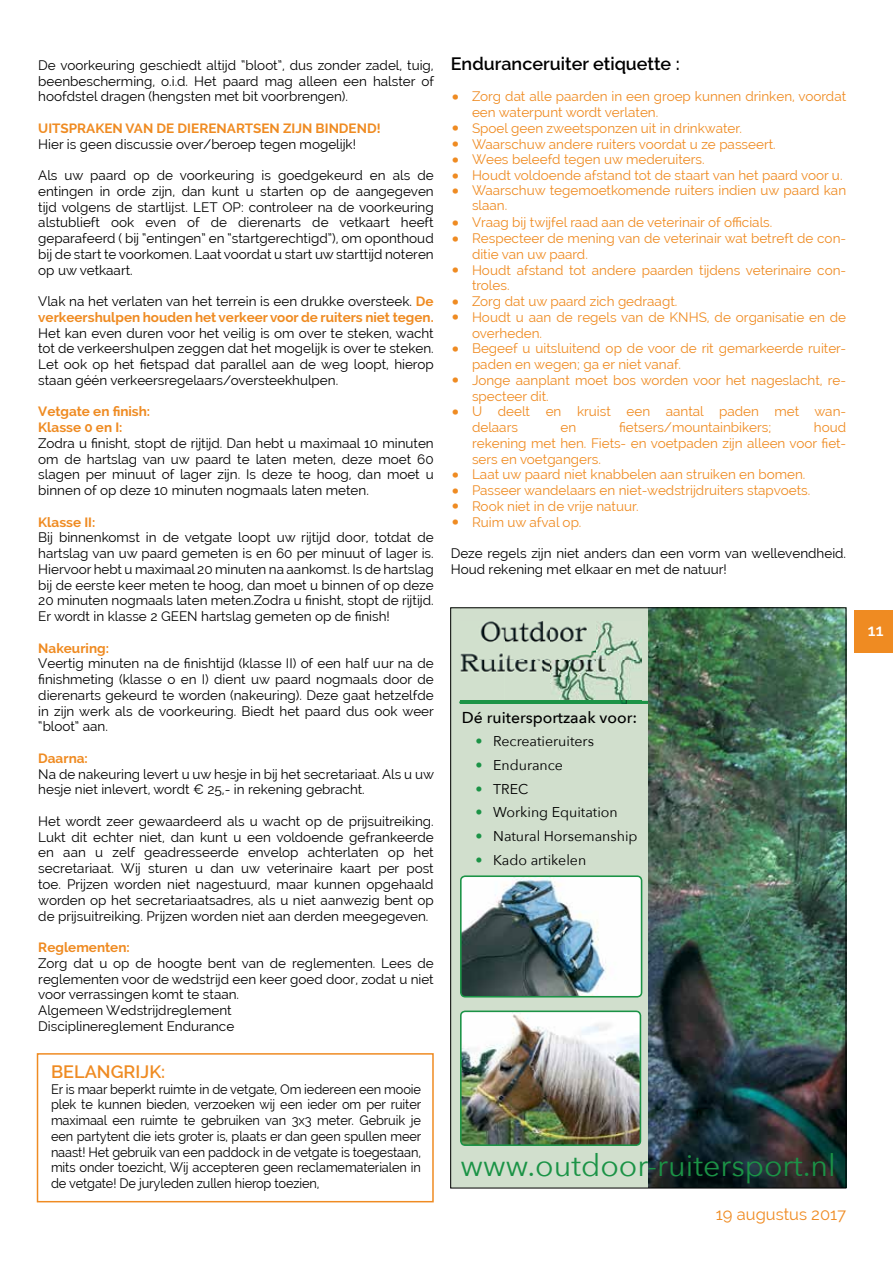
<style>
.page{position:relative;width:893px;height:1263px;background:#fff}
.page>*{position:absolute;margin:0;border:0;box-sizing:border-box;transform-origin:0 0}
.t1{font:30.3px "Avenir Next";color:#1b9346}
.t2{font:600 18px "Raleway";color:#000}
.t3{font:600 18px "Raleway";color:#ef8b22}
.t4{font:16.5px "Raleway";color:#ef8b22}
.t5{font:600 16.5px "Raleway";color:#fff}
.t6{font:500 15.75px "Avenir Next";color:#000}
.t7{font:14.1px "Avenir Next";color:#000}
.t8{font:13.5px/15.8px "Raleway";color:#000;text-align:justify}
.t9{font:13.5px/15.8px "Raleway";color:#ef8b22}
.t10{font:13.5px/15.8px "Raleway";color:#000;text-align:justify;scale:.95 1}
.t11{font:700 13.5px/15.8px "Raleway";color:#ef8b22}
.s1{font-weight:400;color:#000}
.s2{font-weight:700;font-size:25.5px}
.s3{color:#1b9346}
</style>
<div class="page">
<div style="left:854px;top:610px;width:39px;height:43px;background:#ef8b22"></div>
<div style="left:451px;top:608px;width:205px;height:580px;background:#d1dfcd"></div>
<img style="left:460px;top:875px;width:182px;height:122px">
<img style="left:460px;top:1010px;width:181px;height:136px">
<hr style="left:459px;top:701px;width:191px;height:3px;background:#1b9346;border-radius:2px">
<img style="left:461px;top:621px;width:180px;height:82px">
<img style="left:648px;top:610px;width:196px;height:576px">
<div style="left:37px;top:1053px;width:397px;height:149px;border:2px solid #ef8b22"></div>
<p class="t8" style="left:38px;top:57px;width:397px">De voorkeuring geschiedt altijd “bloot”, dus zonder zadel, tuig, beenbescherming, o.i.d. Het paard mag alleen een halster of hoofdstel dragen (hengsten met bit voorbrengen).</p>
<p class="t11" style="left:38px;top:120px;width:344px">UITSPRAKEN VAN DE DIERENARTSEN ZIJN BINDEND!</p>
<p class="t8" style="left:38px;top:136px;width:319px">Hier is geen discussie over/beroep tegen mogelijk!</p>
<p class="t8" style="left:38px;top:167px;width:397px">Als uw paard op de voorkeuring is goedgekeurd en als de entingen in orde zijn, dan kunt u starten op de aangegeven tijd volgens de startlijst. LET OP: controleer na de voorkeuring alstublieft ook even of de dierenarts de vetkaart heeft geparafeerd ( bij “entingen” en “startgerechtigd”), om oponthoud bij de start te voorkomen. Laat voordat u start uw starttijd noteren op uw vetkaart.</p>
<p class="t11" style="left:38px;top:293px;width:397px"><span class="s1">Vlak na het verlaten van het terrein is een drukke oversteek.</span> De verkeershulpen houden het verkeer voor de ruiters niet tegen.</p>
<p class="t8" style="left:38px;top:325px;width:397px">Het kan even duren voor het veilig is om over te steken, wacht tot de verkeershulpen zeggen dat het mogelijk is over te steken.<br>Let ook op het fietspad dat parallel aan de weg loopt, hierop staan géén verkeersregelaars/oversteekhulpen.</p>
<p class="t11" style="left:38px;top:404px;width:113px">Vetgate en finish:<br>Klasse 0 en I:</p>
<p class="t8" style="left:38px;top:435px;width:397px">Zodra u finisht, stopt de rijtijd. Dan hebt u maximaal 10 minuten om de hartslag van uw paard te laten meten, deze moet 60 slagen per minuut of lager zijn. Is deze te hoog, dan moet u binnen of op deze 10 minuten nogmaals laten meten.</p>
<p class="t11" style="left:38px;top:514px;width:59px">Klasse II:</p>
<p class="t8" style="left:38px;top:530px;width:397px">Bij binnenkomst in de vetgate loopt uw rijtijd door, totdat de hartslag van uw paard gemeten is en 60 per minuut of lager is.<br>Hiervoor hebt u maximaal 20 minuten na aankomst. Is de hartslag bij de eerste keer meten te hoog, dan moet u binnen of op deze 20 minuten nogmaals laten meten.Zodra u finisht, stopt de rijtijd.<br>Er wordt in klasse 2 GEEN hartslag gemeten op de finish!</p>
<p class="t11" style="left:38px;top:640px;width:72px">Nakeuring:</p>
<p class="t8" style="left:38px;top:656px;width:397px">Veertig minuten na de finishtijd (klasse II) of een half uur na de finishmeting (klasse o en I) dient uw paard nogmaals door de dierenarts gekeurd te worden (nakeuring). Deze gaat hetzelfde in zijn werk als de voorkeuring. Biedt het paard dus ook weer “bloot” aan.</p>
<p class="t11" style="left:38px;top:750px;width:51px">Daarna:</p>
<p class="t8" style="left:38px;top:766px;width:397px">Na de nakeuring levert u uw hesje in bij het secretariaat. Als u uw hesje niet inlevert, wordt € 25,- in rekening gebracht.</p>
<p class="t8" style="left:38px;top:813px;width:397px">Het wordt zeer gewaardeerd als u wacht op de prijsuitreiking.<br>Lukt dit echter niet, dan kunt u een voldoende gefrankeerde en aan u zelf geadresseerde envelop achterlaten op het secretariaat. Wij sturen u dan uw veterinaire kaart per post toe. Prijzen worden niet nagestuurd, maar kunnen opgehaald worden op het secretariaatsadres, als u niet aanwezig bent op de prijsuitreiking. Prijzen worden niet aan derden meegegeven.</p>
<p class="t11" style="left:38px;top:939px;width:93px">Reglementen:</p>
<p class="t8" style="left:38px;top:955px;width:397px;text-align:left">Zorg dat u op de hoogte bent van de reglementen. Lees de reglementen voor de wedstrijd een keer goed door, zodat u niet voor verrassingen komt te staan.<br>Algemeen Wedstrijdreglement<br>Disciplinereglement Endurance</p>
<h2 class="t3" style="left:51px;top:1061px;width:116px">BELANGRIJK:</h2>
<p class="t10" style="left:51px;top:1081px;width:391px">Er is maar beperkt ruimte in de vetgate, Om iedereen een mooie plek te kunnen bieden, verzoeken wij een ieder om per ruiter maximaal een ruimte te gebruiken van 3x3 meter. Gebruik je een partytent die iets groter is, plaats er dan geen spullen meer naast! Het gebruik van een paddock in de vetgate is toegestaan, mits onder toezicht, Wij accepteren geen reclamematerialen in de vetgate! De juryleden zullen hierop toezien,</p>
<h2 class="t2" style="left:451px;top:53px;width:231px">Enduranceruiter etiquette :</h2>
<p class="t9" style="left:472px;top:89px;width:376px;text-indent:-21px"><span class="s2">•</span> Zorg dat alle paarden in een groep kunnen drinken, voordat een waterpunt wordt verlaten.</p>
<p class="t9" style="left:451px;top:120px;width:293px"><span class="s2">•</span> Spoel geen zweetsponzen uit in drinkwater.</p>
<p class="t9" style="left:451px;top:136px;width:327px"><span class="s2">•</span> Waarschuw andere ruiters voordat u ze passeert.</p>
<p class="t9" style="left:451px;top:152px;width:255px"><span class="s2">•</span> Wees beleefd tegen uw mederuiters.</p>
<p class="t9" style="left:451px;top:167px;width:393px"><span class="s2">•</span> Houdt voldoende afstand tot de staart van het paard voor u.</p>
<p class="t9" style="left:472px;top:183px;width:376px;line-height:15px;text-indent:-21px"><span class="s2">•</span> Waarschuw tegemoetkomende ruiters indien uw paard kan slaan.</p>
<p class="t9" style="left:451px;top:215px;width:323px"><span class="s2">•</span> Vraag bij twijfel raad aan de veterinair of officials.</p>
<p class="t9" style="left:472px;top:230px;width:376px;text-indent:-21px"><span class="s2">•</span> Respecteer de mening van de veterinair wat betreft de con&shy;ditie van uw paard.</p>
<p class="t9" style="left:472px;top:262px;width:376px;text-indent:-21px"><span class="s2">•</span> Houdt afstand tot andere paarden tijdens veterinaire con&shy;troles.</p>
<p class="t9" style="left:451px;top:293px;width:228px"><span class="s2">•</span> Zorg dat uw paard zich gedraagt.</p>
<p class="t9" style="left:472px;top:309px;width:376px;text-indent:-21px"><span class="s2">•</span> Houdt u aan de regels van de KNHS, de organisatie en de overheden.</p>
<p class="t9" style="left:472px;top:341px;width:376px;text-indent:-21px"><span class="s2">•</span> Begeef u uitsluitend op de voor de rit gemarkeerde ruiter&shy;paden en wegen; ga er niet vanaf.</p>
<p class="t9" style="left:472px;top:372px;width:376px;text-indent:-21px"><span class="s2">•</span> Jonge aanplant moet bos worden voor het nageslacht, re&shy;specteer dit.</p>
<p class="t9" style="left:472px;top:404px;width:376px;text-indent:-21px"><span class="s2">•</span> U deelt en kruist een aantal paden met wan&shy;delaars</p>
<p class="t9" style="left:561px;top:419px;width:17px">en</p>
<p class="t9" style="left:619px;top:419px;width:154px">fietsers/mountainbikers;</p>
<p class="t9" style="left:472px;top:419px;width:376px;text-align:justify;text-indent:342px">houd rekening met hen. Fiets- en voetpaden zijn alleen voor fiet&shy;sers en voetgangers.</p>
<p class="t9" style="left:451px;top:467px;width:356px"><span class="s2">•</span> Laat uw paard niet knabbelen aan struiken en bomen.</p>
<p class="t9" style="left:451px;top:482px;width:361px"><span class="s2">•</span> Passeer wandelaars en niet-wedstrijdruiters stapvoets.</p>
<p class="t9" style="left:451px;top:498px;width:189px"><span class="s2">•</span> Rook niet in de vrije natuur.</p>
<p class="t9" style="left:451px;top:514px;width:132px"><span class="s2">•</span> Ruim uw afval op.</p>
<p class="t8" style="left:451px;top:545px;width:397px">Deze regels zijn niet anders dan een vorm van wellevendheid.<br>Houd rekening met elkaar en met de natuur!</p>
<p class="t6" style="left:462px;top:704px;width:177px">Dé ruitersportzaak voor:</p>
<p class="t7" style="left:475px;top:730px;width:120px"><span class="s3">•</span> Recreatieruiters</p>
<p class="t7" style="left:475px;top:753px;width:89px"><span class="s3">•</span> Endurance</p>
<p class="t7" style="left:475px;top:777px;width:55px"><span class="s3">•</span> TREC</p>
<p class="t7" style="left:475px;top:800px;width:144px"><span class="s3">•</span> Working Equitation</p>
<p class="t7" style="left:475px;top:824px;width:164px"><span class="s3">•</span> Natural Horsemanship</p>
<p class="t7" style="left:475px;top:848px;width:112px"><span class="s3">•</span> Kado artikelen</p>
<h1 class="t1" style="left:461px;top:1139px;width:377px">www.outdoor-ruitersport.nl</h1>
<p class="t4" style="left:716px;top:1204px;width:132px">19 augustus 2017</p>
<p class="t5" style="left:868px;top:621px;width:17px">11</p>
</div>
